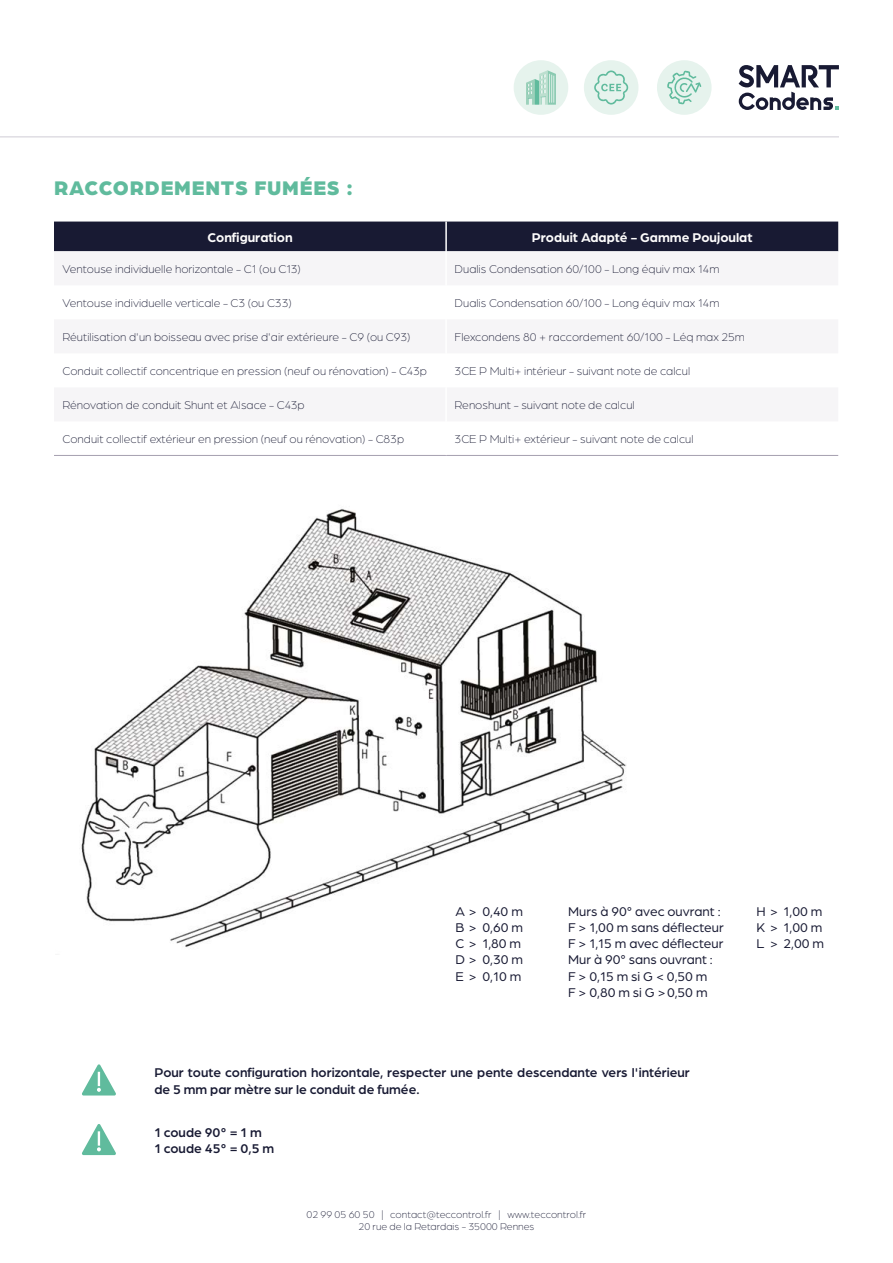
<style>
.page{position:relative;width:893px;height:1263px;background:#fff}
.page>*{position:absolute;margin:0;border:0;box-sizing:border-box;transform-origin:0 0}
.t1{font:900 21px "Arboria";letter-spacing:.04em;color:#60bb9d}
.t2{font:13.5px/16.2px "Arboria";color:#181a33}
.t3{font:500 13.5px/16.2px "Arboria";color:#181a33}
.t4{font:700 13.5px "Arboria";color:#fdfcfc}
.t5{font:300 12px "Arboria";color:#181a33}
.t6{font:300 10.5px/12.6px "Arboria";color:#181a33;text-align:center}
</style>
<div class="page">
<hr style="left:0;top:136px;width:839px;height:2px;background:#dfdde3">
<img style="left:81px;top:509px;width:546px;height:438px">
<div style="left:54px;top:222px;width:784px;height:29px;background:#181a33"></div>
<svg style="left:54px;top:251px;width:784px;height:1px"></svg>
<hr style="left:54px;top:455px;width:392px;height:1px;background:#a5a0af">
<hr style="left:446px;top:455px;width:392px;height:1px;background:#a5a0af">
<hr style="left:445px;top:251px;width:2px;height:34px;background:#fff">
<hr style="left:445px;top:222px;width:2px;height:29px;background:#fff">
<svg style="left:82px;top:1064px;width:34px;height:31px"></svg>
<svg style="left:82px;top:1124px;width:34px;height:31px"></svg>
<div style="left:657px;top:60px;width:55px;height:55px;background:#e6f3ed;border-radius:50%"></div>
<div style="left:514px;top:60px;width:54px;height:55px;background:#e6f3ed;border-radius:50%"></div>
<div style="left:584px;top:60px;width:54px;height:55px;background:#e6f3ed;border-radius:50%"></div>
<svg style="left:526px;top:70px;width:30px;height:35px"></svg>
<svg style="left:594px;top:70px;width:34px;height:35px"></svg>
<svg style="left:667px;top:71px;width:34px;height:33px"></svg>
<svg style="left:739px;top:65px;width:100px;height:45px"></svg>
<h1 class="t1" style="left:54px;top:172px;width:301px">RACCORDEMENTS FUMÉES :</h1>
<p class="t4" style="left:208px;top:228px;width:87px">Configuration</p>
<p class="t4" style="left:532px;top:228px;width:222px">Produit Adapté - Gamme Poujoulat</p>
<p class="t5" style="left:63px;top:262px;width:240px">Ventouse individuelle horizontale - C1 (ou C13)</p>
<p class="t5" style="left:455px;top:262px;width:266px">Dualis Condensation 60/100 - Long équiv max 14m</p>
<p class="t5" style="left:63px;top:296px;width:231px">Ventouse individuelle verticale - C3 (ou C33)</p>
<p class="t5" style="left:455px;top:296px;width:266px">Dualis Condensation 60/100 - Long équiv max 14m</p>
<p class="t5" style="left:63px;top:330px;width:350px">Réutilisation d'un boisseau avec prise d'air extérieure - C9 (ou C93)</p>
<p class="t5" style="left:455px;top:330px;width:292px">Flexcondens 80 + raccordement 60/100 - Léq max 25m</p>
<p class="t5" style="left:63px;top:364px;width:366px">Conduit collectif concentrique en pression (neuf ou rénovation) - C43p</p>
<p class="t5" style="left:455px;top:364px;width:237px">3CE P Multi+ intérieur - suivant note de calcul</p>
<p class="t5" style="left:63px;top:398px;width:244px">Rénovation de conduit Shunt et Alsace - C43p</p>
<p class="t5" style="left:455px;top:398px;width:182px">Renoshunt - suivant note de calcul</p>
<p class="t5" style="left:63px;top:432px;width:343px">Conduit collectif extérieur en pression (neuf ou rénovation) - C83p</p>
<p class="t5" style="left:455px;top:432px;width:241px">3CE P Multi+ extérieur - suivant note de calcul</p>
<p class="t2" style="left:568px;top:903px;width:157px">Murs à 90° avec ouvrant :<br>F &gt; 1,00 m sans déflecteur<br>F &gt; 1,15 m avec déflecteur<br>Mur à 90° sans ouvrant :<br>F &gt; 0,15 m si G &lt; 0,50 m<br>F &gt; 0,80 m si G &gt;0,50 m</p>
<p class="t2" style="left:455px;top:903px;width:69px">A &gt; 0,40 m<br>B &gt; 0,60 m<br>C &gt; 1,80 m<br>D &gt; 0,30 m<br>E &gt; 0,10 m</p>
<p class="t2" style="left:757px;top:903px;width:69px">H &gt; 1,00 m<br>K &gt; 1,00 m<br>L &gt; 2,00 m</p>
<p class="t3" style="left:154px;top:1064px;width:537px">Pour toute configuration horizontale, respecter une pente descendante vers l'intérieur de 5 mm par mètre sur le conduit de fumée.</p>
<p class="t3" style="left:154px;top:1124px;width:121px">1 coude 90° = 1 m<br>1 coude 45° = 0,5 m</p>
<p class="t6" style="left:307px;top:1207px;width:281px">02 99 05 60 50 | contact@teccontrol.fr | www.teccontrol.fr<br>20 rue de la Retardais - 35000 Rennes</p>
</div>
